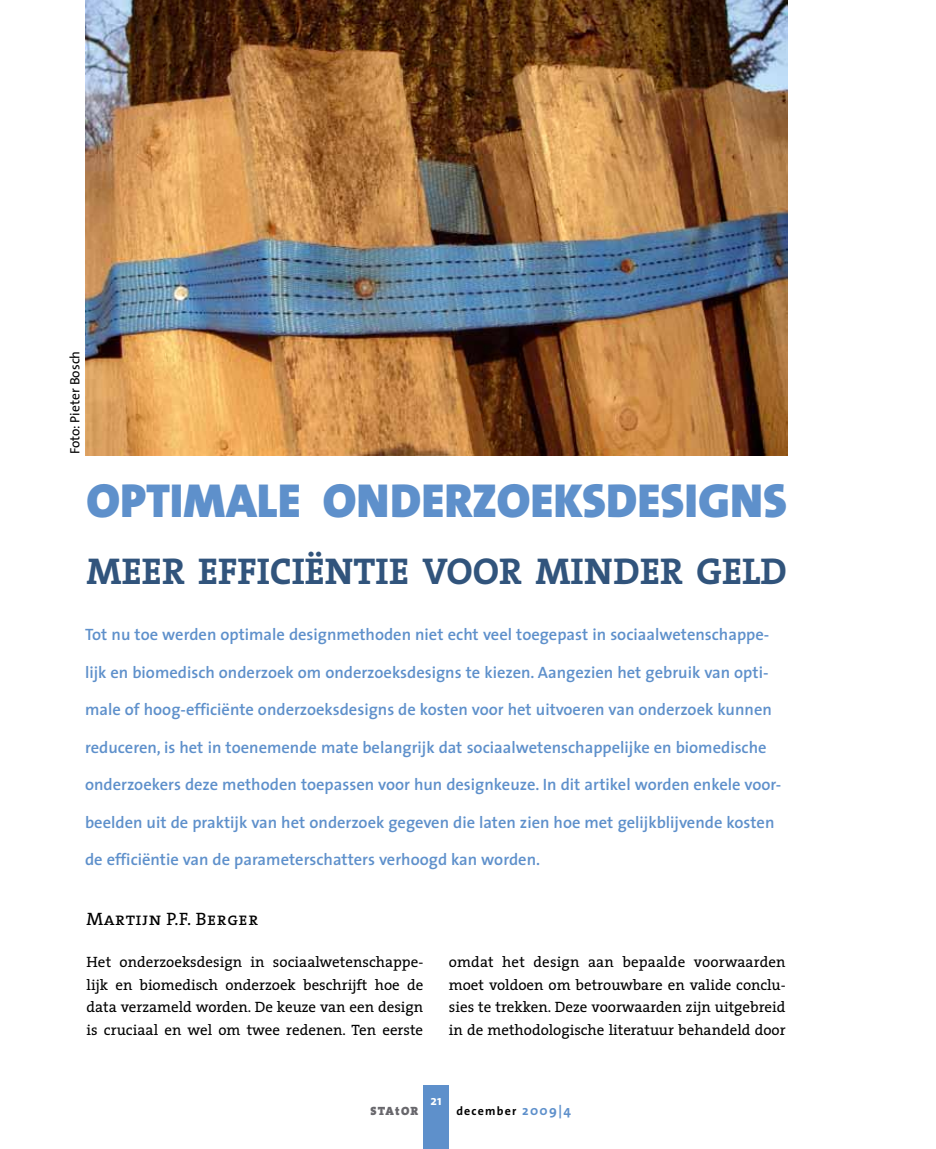
<style>
.page{position:relative;width:936px;height:1149px;background:#fff}
.page>*{position:absolute;margin:0;border:0;box-sizing:border-box;transform-origin:0 0}
.t1{font:900 48px "The Sans";color:#5e90cb}
.t2{font:700 37.5px "The Serif";color:#31547c}
.t3{font:18px "The Serif Caps";letter-spacing:.025em;color:#000}
.t4{font:600 16.5px "The Sans";color:#5e90cb}
.t5{font:15px/22.5px "The Serif";color:#000;text-align:justify}
.t6{font:13.5px "The Sans";color:#000}
.t7{font:700 13.5px "The Sans";color:#fff}
.t8{font:700 12px "The Sans";letter-spacing:.1em;color:#000}
.t9{font:900 12px "The Serif";letter-spacing:.1em;color:#68676c}
.s1{font-size:13.5px;color:#5e90cb}
</style>
<div class="page">
<div style="left:423px;top:1084px;width:26px;height:64px;background:#5e90cb"></div>
<img style="left:85px;top:0;width:702px;height:455px">
<p class="t6" style="left:64px;top:454px;width:105px;rotate:-90deg">Foto: Pieter Bosch</p>
<h1 class="t1" style="left:87px;top:459px;width:702px">OPTIMALE ONDERZOEKSDESIGNS</h1>
<h2 class="t2" style="left:87px;top:540px;width:702px">MEER EFFICIËNTIE VOOR MINDER GELD</h2>
<p class="t4" style="left:85px;top:620px;width:685px">Tot nu toe werden optimale designmethoden niet echt veel toegepast in sociaalwetenschappe-</p>
<p class="t4" style="left:85px;top:658px;width:685px">lijk en biomedisch onderzoek om onderzoeksdesigns te kiezen. Aangezien het gebruik van opti-</p>
<p class="t4" style="left:85px;top:695px;width:688px">male of hoog-efficiënte onderzoeksdesigns de kosten voor het uitvoeren van onderzoek kunnen</p>
<p class="t4" style="left:85px;top:733px;width:683px">reduceren, is het in toenemende mate belangrijk dat sociaalwetenschappelijke en biomedische</p>
<p class="t4" style="left:85px;top:770px;width:697px">onderzoekers deze methoden toepassen voor hun designkeuze. In dit artikel worden enkele voor-</p>
<p class="t4" style="left:85px;top:808px;width:691px">beelden uit de praktijk van het onderzoek gegeven die laten zien hoe met gelijkblijvende kosten</p>
<p class="t4" style="left:85px;top:845px;width:456px">de efficiëntie van de parameterschatters verhoogd kan worden.</p>
<p class="t3" style="left:87px;top:903px;width:173px">Martijn P.F. Berger</p>
<p class="t5" style="left:87px;top:949px;width:338px">Het onderzoeksdesign in sociaalwetenschappe&shy;lijk en biomedisch onderzoek beschrijft hoe de data verzameld worden. De keuze van een design is cruciaal en wel om twee redenen. Ten eerste</p>
<p class="t5" style="left:449px;top:949px;width:338px">omdat het design aan bepaalde voorwaarden moet voldoen om betrouwbare en valide conclu&shy;sies te trekken. Deze voorwaarden zijn uitgebreid in de methodologische literatuur behandeld door</p>
<p class="t7" style="left:430px;top:1088px;width:13px">21</p>
<p class="t9" style="left:370px;top:1100px;width:49px">STAtOR</p>
<p class="t8" style="left:456px;top:1100px;width:116px">december <span class="s1">2009|4</span></p>
</div>
